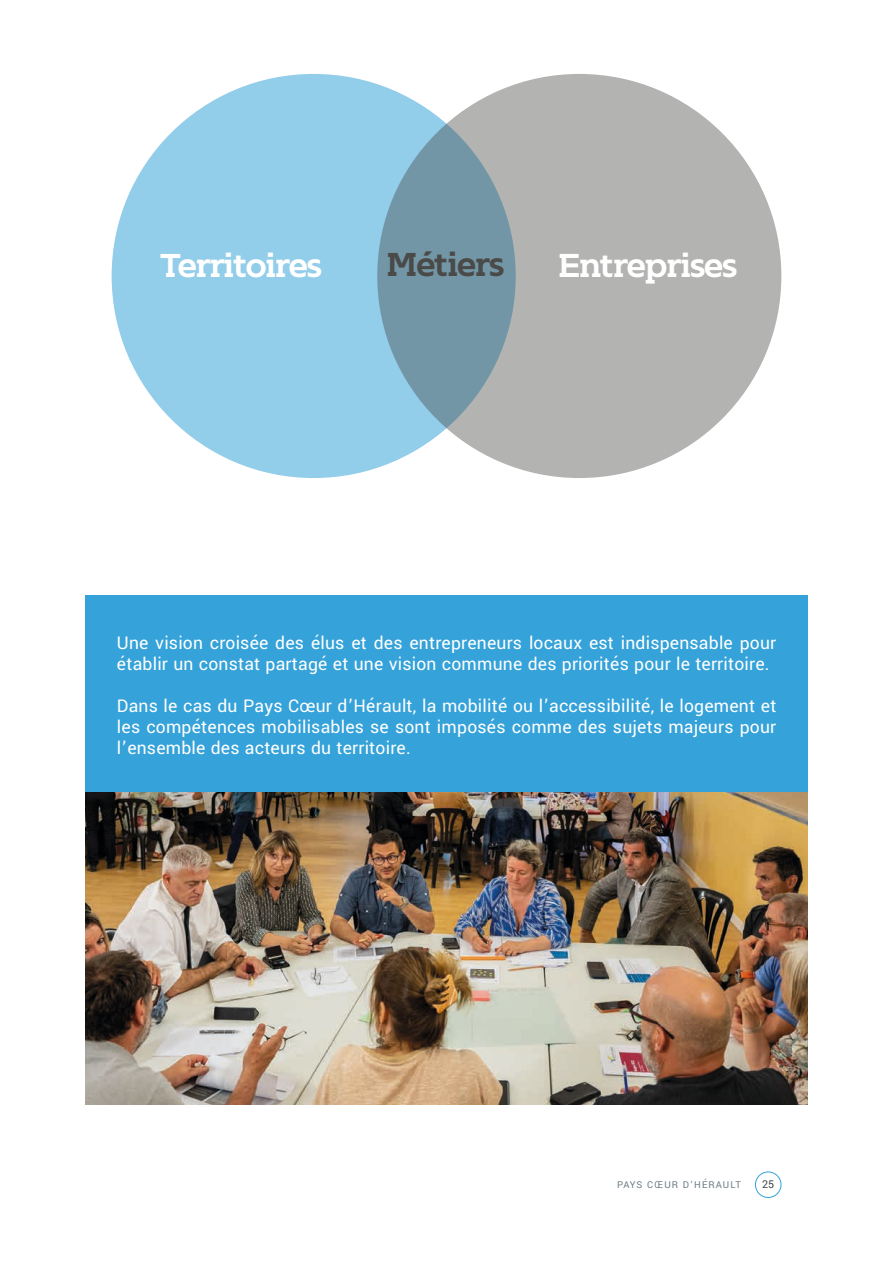
<style>
.page{position:relative;width:893px;height:1263px;background:#fff}
.page>*{position:absolute;margin:0;border:0;box-sizing:border-box;transform-origin:0 0}
.t1{font:700 33px "Kontrapunkt Bob";letter-spacing:-.05em;color:#fff}
.t2{font:700 33px "Kontrapunkt Bob";letter-spacing:-.05em;color:#4a4a49}
.t3{font:19.5px/21px "Yantramanav";letter-spacing:.01em;color:#fff}
.t4{font:12px "Yantramanav";color:#4a4a49}
.t5{font:10.5px "Yantramanav";letter-spacing:.1em;color:#6c7d86}
</style>
<div class="page">
<div style="left:755px;top:1171px;width:26px;height:27px;border:1px solid #35a2d9;border-radius:50%"></div>
<div style="left:112px;top:74px;width:404px;height:404px;background:#92cdea;border-radius:50%"></div>
<svg style="left:377px;top:74px;width:404px;height:404px;background:#a4acaf"></svg>
<img style="left:85px;top:792px;width:723px;height:312px">
<div style="left:85px;top:595px;width:723px;height:197px;background:#35a2d9"></div>
<h1 class="t1" style="left:160px;top:246px;width:164px">Territoires</h1>
<h1 class="t2" style="left:386px;top:246px;width:120px">Métiers</h1>
<h1 class="t1" style="left:558px;top:246px;width:182px">Entreprises</h1>
<p class="t3" style="left:117px;top:633px;width:661px">Une vision croisée des élus et des entrepreneurs locaux est indispensable pour établir un constat partagé et une vision commune des priorités pour le territoire.</p>
<p class="t3" style="left:117px;top:696px;width:661px;text-align:justify">Dans le cas du Pays Cœur d’Hérault, la mobilité ou l’accessibilité, le logement et les compétences mobilisables se sont imposés comme des sujets majeurs pour l’ensemble des acteurs du territoire.</p>
<p class="t5" style="left:617px;top:1178px;width:125px">PAYS CŒUR D’HÉRAULT</p>
<p class="t4" style="left:762px;top:1177px;width:14px">25</p>
</div>
